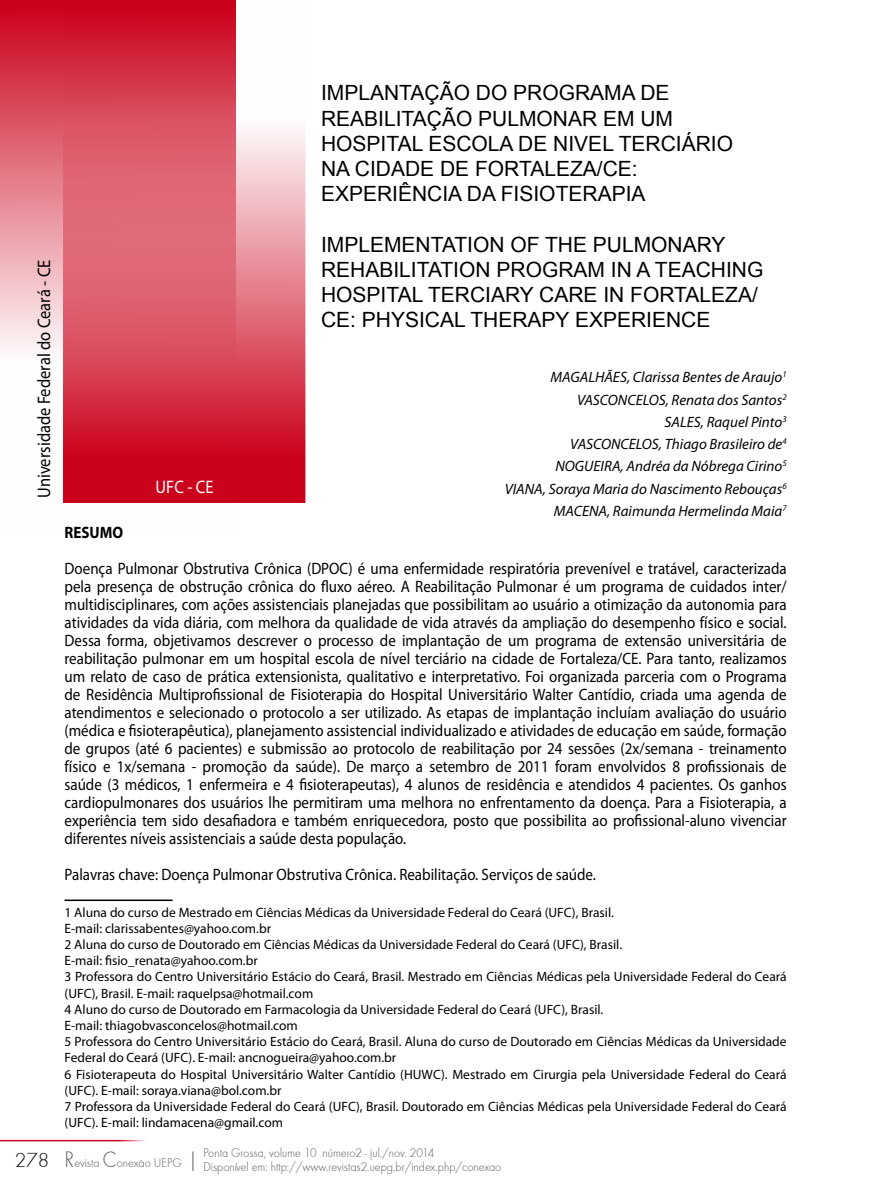
<style>
.page{position:relative;width:893px;height:1191px;background:#fff}
.page>*{position:absolute;margin:0;border:0;box-sizing:border-box;transform-origin:0 0}
.t1{font:21px/25.2px "Arial";color:#000}
.t2{font:18.15px "Myriad Pro";color:#000;scale:.91 1}
.t3{font:18.15px "Myriad Pro";color:#fff;scale:.91 1}
.t4{font:16.5px/18px "Myriad Pro";color:#000;text-align:justify;scale:.91 1}
.t5{font:700 16.5px "Myriad Pro";color:#000;scale:.91 1}
.t6{font:italic 15px/22.2px "Myriad Pro";color:#000;text-align:right}
.t7{font:13.5px/16.2px "Myriad Pro";color:#000}
.t8{font:13.2px/14.4px "Futura TEE Ligh";color:#58585a;scale:.91 1}
.s1{font-size:23.1px}
.s2{font-size:21px;color:#000}
</style>
<div class="page">
<svg style="left:0;top:0;width:63px;height:351px;background:#e37886"></svg>
<svg style="left:63px;top:0;width:242px;height:503px;background:#db5666"></svg>
<hr style="left:0;top:1139px;width:149px;height:2px;background:#cb021b">
<hr style="left:65px;top:899px;width:108px;height:2px;background:#000">
<p class="t2" style="left:33px;top:498px;width:263px;rotate:-90deg">Universidade Federal do Ceará - CE</p>
<p class="t3" style="left:156px;top:476px;width:65px">UFC - CE</p>
<p class="t1" style="left:321px;top:81px;width:413px">IMPLANTAÇÃO DO PROGRAMA DE<br>REABILITAÇÃO PULMONAR EM UM<br>HOSPITAL ESCOLA DE NIVEL TERCIÁRIO<br>NA CIDADE DE FORTALEZA/CE:<br>EXPERIÊNCIA DA FISIOTERAPIA</p>
<p class="t1" style="left:321px;top:232px;width:444px">IMPLEMENTATION OF THE PULMONARY REHABILITATION PROGRAM IN A TEACHING HOSPITAL TERCIARY CARE IN FORTALEZA/ CE: PHYSICAL THERAPY EXPERIENCE</p>
<p class="t6" style="left:505px;top:366px;width:283px">MAGALHÃES, Clarissa Bentes de Araujo<sup>1<br></sup>VASCONCELOS, Renata dos Santos<sup>2<br></sup>SALES, Raquel Pinto<sup>3<br></sup>VASCONCELOS, Thiago Brasileiro de<sup>4<br></sup>NOGUEIRA, Andréa da Nóbrega Cirino<sup>5<br></sup>VIANA, Soraya Maria do Nascimento Rebouças<sup>6<br></sup>MACENA, Raimunda Hermelinda Maia<sup>7</sup></p>
<p class="t5" style="left:65px;top:522px;width:66px">RESUMO</p>
<p class="t4" style="left:65px;top:559px;width:795px">Doença Pulmonar Obstrutiva Crônica (DPOC) é uma enfermidade respiratória prevenível e tratável, caracterizada pela presença de obstrução crônica do fluxo aéreo. A Reabilitação Pulmonar é um programa de cuidados inter/ multidisciplinares, com ações assistenciais planejadas que possibilitam ao usuário a otimização da autonomia para atividades da vida diária, com melhora da qualidade de vida através da ampliação do desempenho físico e social.<br>Dessa forma, objetivamos descrever o processo de implantação de um programa de extensão universitária de reabilitação pulmonar em um hospital escola de nível terciário na cidade de Fortaleza/CE. Para tanto, realizamos um relato de caso de prática extensionista, qualitativo e interpretativo. Foi organizada parceria com o Programa de Residência Multiprofissional de Fisioterapia do Hospital Universitário Walter Cantídio, criada uma agenda de atendimentos e selecionado o protocolo a ser utilizado. As etapas de implantação incluíam avaliação do usuário (médica e fisioterapêutica), planejamento assistencial individualizado e atividades de educação em saúde, formação de grupos (até 6 pacientes) e submissão ao protocolo de reabilitação por 24 sessões (2x/semana - treinamento físico e 1x/semana - promoção da saúde). De março a setembro de 2011 foram envolvidos 8 profissionais de saúde (3 médicos, 1 enfermeira e 4 fisioterapeutas), 4 alunos de residência e atendidos 4 pacientes. Os ganhos cardiopulmonares dos usuários lhe permitiram uma melhora no enfrentamento da doença. Para a Fisioterapia, a experiência tem sido desafiadora e também enriquecedora, posto que possibilita ao profissional-aluno vivenciar diferentes níveis assistenciais a saúde desta população.</p>
<p class="t4" style="left:65px;top:865px;width:586px">Palavras chave: Doença Pulmonar Obstrutiva Crônica. Reabilitação. Serviços de saúde.</p>
<p class="t7" style="left:65px;top:903px;width:724px">1 Aluna do curso de Mestrado em Ciências Médicas da Universidade Federal do Ceará (UFC), Brasil.<br>E-mail: clarissabentes@yahoo.com.br<br>2 Aluna do curso de Doutorado em Ciências Médicas da Universidade Federal do Ceará (UFC), Brasil.<br>E-mail: fisio_renata@yahoo.com.br<br>3 Professora do Centro Universitário Estácio do Ceará, Brasil. Mestrado em Ciências Médicas pela Universidade Federal do Ceará (UFC), Brasil. E-mail: raquelpsa@hotmail.com<br>4 Aluno do curso de Doutorado em Farmacologia da Universidade Federal do Ceará (UFC), Brasil.<br>E-mail: thiagobvasconcelos@hotmail.com<br>5 Professora do Centro Universitário Estácio do Ceará, Brasil. Aluna do curso de Doutorado em Ciências Médicas da Universidade Federal do Ceará (UFC). E-mail: ancnogueira@yahoo.com.br<br>6 Fisioterapeuta do Hospital Universitário Walter Cantídio (HUWC). Mestrado em Cirurgia pela Universidade Federal do Ceará (UFC). E-mail: soraya.viana@bol.com.br<br>7 Professora da Universidade Federal do Ceará (UFC), Brasil. Doutorado em Ciências Médicas pela Universidade Federal do Ceará (UFC). E-mail: lindamacena@gmail.com</p>
<p class="t8" style="left:203px;top:1145px;width:329px;text-indent:-63px">- <span class="s1">|</span> Ponta Grossa, volume 10 número2 - jul./nov. 2014<br>Disponível em: http://www.revistas2.uepg.br/index.php/conexao</p>
<p class="t8" style="left:15px;top:1155px;width:185px"><span class="s2">278</span> <span class="s1">R</span>evista <span class="s1">C</span>onexao UEPG</p>
</div>
